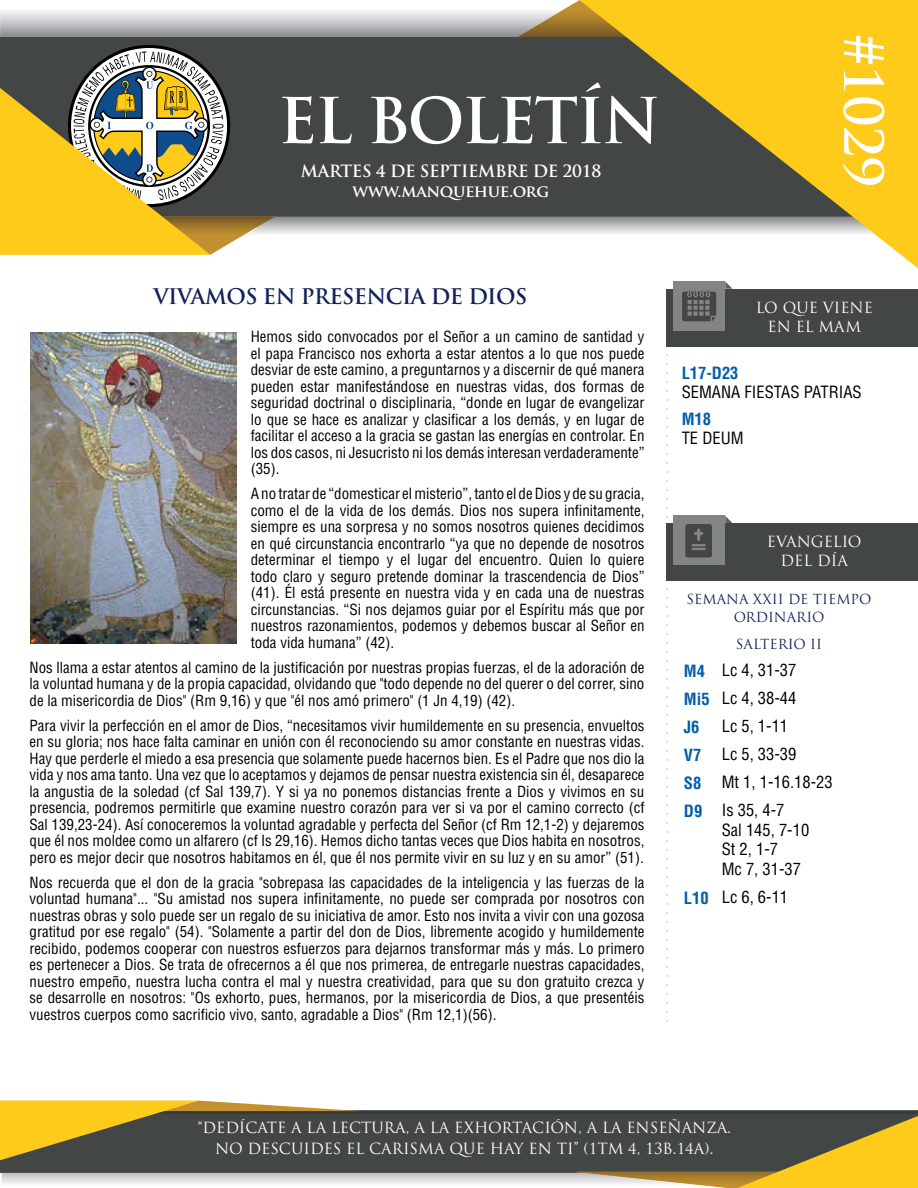
<style>
.page{position:relative;width:918px;height:1188px;background:#fff}
.page>*{position:absolute;margin:0;border:0;box-sizing:border-box;transform-origin:0 0}
.t1{font:700 61.5px "Trajan Pro";letter-spacing:-.03em;color:#fff}
.t2{font:700 52.5px "Trajan Pro";color:#fff}
.t3{font:700 21px "Trajan Pro";letter-spacing:-.025em;color:#112256}
.t4{font:condensed 16.5px/28px "Helvetica LT Std";color:#000}
.t5{font:700 16.5px/20px "Trajan Pro";letter-spacing:-.02em;color:#fff;text-align:center}
.t6{font:700 condensed 16.5px/28px "Helvetica LT Std";color:#005daa}
.t7{font:condensed 15px/16.5px "Helvetica LT Std";color:#000;text-align:justify}
.t8{font:15px/21px "Trajan Pro";color:#fff;text-align:center}
.t9{font:13.5px/18px "Trajan Pro";color:#112256;text-align:center}
</style>
<div class="page">
<svg style="left:666px;top:354px;width:2px;height:668px"></svg>
<svg style="left:0;top:1101px;width:918px;height:87px;background:#847d5e"></svg>
<div style="left:0;top:37px;width:916px;height:180px;background:#424645"></div>
<svg style="left:0;top:0;width:579px;height:37px"></svg>
<svg style="left:579px;top:0;width:339px;height:268px;fill:#ffcb1b"></svg>
<svg style="left:0;top:45px;width:906px;height:210px"></svg>
<div style="left:666px;top:289px;width:252px;height:57px;background:#424645"></div>
<div style="left:673px;top:281px;width:52px;height:50px;background:#828486"></div>
<svg style="left:682px;top:290px;width:34px;height:31px"></svg>
<svg style="left:725px;top:281px;width:8px;height:8px"></svg>
<div style="left:666px;top:523px;width:252px;height:58px;background:#424645"></div>
<div style="left:673px;top:516px;width:52px;height:49px;background:#828486"></div>
<svg style="left:725px;top:516px;width:8px;height:7px"></svg>
<svg style="left:685px;top:524px;width:27px;height:34px"></svg>
<img style="left:30px;top:333px;width:207px;height:310px">
<h1 class="t1" style="left:278px;top:82px;width:384px">EL BOLETÍN</h1>
<p class="t5" style="left:301px;top:162px;width:302px">MARTES 4 DE SEPTIEMBRE DE 2018 www.manquehue.org</p>
<h2 class="t2" style="left:896px;top:34px;width:155px;rotate:90deg">#1029</h2>
<h3 class="t3" style="left:154px;top:283px;width:375px">VIVAMOS EN PRESENCIA DE DIOS</h3>
<p class="t7" style="left:251px;top:328px;width:395px">Hemos sido convocados por el Señor a un camino de santidad y el papa Francisco nos exhorta a estar atentos a lo que nos puede desviar de este camino, a preguntarnos y a discernir de qué manera pueden estar manifestándose en nuestras vidas, dos formas de seguridad doctrinal o disciplinaria, “donde en lugar de evangelizar lo que se hace es analizar y clasificar a los demás, y en lugar de facilitar el acceso a la gracia se gastan las energías en controlar. En los dos casos, ni Jesucristo ni los demás interesan verdaderamente” (35).</p>
<p class="t7" style="left:251px;top:485px;width:395px">A no tratar de “domesticar el misterio”, tanto el de Dios y de su gracia, como el de la vida de los demás. Dios nos supera infinitamente, siempre es una sorpresa y no somos nosotros quienes decidimos en qué circunstancia encontrarlo “ya que no depende de nosotros determinar el tiempo y el lugar del encuentro. Quien lo quiere todo claro y seguro pretende dominar la trascendencia de Dios” (41). Él está presente en nuestra vida y en cada una de nuestras circunstancias. “Si nos dejamos guiar por el Espíritu más que por nuestros razonamientos, podemos y debemos buscar al Señor en toda vida humana” (42).</p>
<p class="t7" style="left:30px;top:659px;width:616px">Nos llama a estar atentos al camino de la justificación por nuestras propias fuerzas, el de la adoración de la voluntad humana y de la propia capacidad, olvidando que "todo depende no del querer o del correr, sino de la misericordia de Dios" (Rm 9,16) y que "él nos amó primero" (1 Jn 4,19) (42).</p>
<p class="t7" style="left:30px;top:717px;width:617px">Para vivir la perfección en el amor de Dios, “necesitamos vivir humildemente en su presencia, envueltos en su gloria; nos hace falta caminar en unión con él reconociendo su amor constante en nuestras vidas.<br>Hay que perderle el miedo a esa presencia que solamente puede hacernos bien. Es el Padre que nos dio la vida y nos ama tanto. Una vez que lo aceptamos y dejamos de pensar nuestra existencia sin él, desaparece la angustia de la soledad (cf Sal 139,7). Y si ya no ponemos distancias frente a Dios y vivimos en su presencia, podremos permitirle que examine nuestro corazón para ver si va por el camino correcto (cf Sal 139,23-24). Así conoceremos la voluntad agradable y perfecta del Señor (cf Rm 12,1-2) y dejaremos que él nos moldee como un alfarero (cf Is 29,16). Hemos dicho tantas veces que Dios habita en nosotros, pero es mejor decir que nosotros habitamos en él, que él nos permite vivir en su luz y en su amor” (51).</p>
<p class="t7" style="left:30px;top:874px;width:617px">Nos recuerda que el don de la gracia "sobrepasa las capacidades de la inteligencia y las fuerzas de la voluntad humana"... "Su amistad nos supera infinitamente, no puede ser comprada por nosotros con nuestras obras y solo puede ser un regalo de su iniciativa de amor. Esto nos invita a vivir con una gozosa gratitud por ese regalo" (54). "Solamente a partir del don de Dios, libremente acogido y humildemente recibido, podemos cooperar con nuestros esfuerzos para dejarnos transformar más y más. Lo primero es pertenecer a Dios. Se trata de ofrecernos a él que nos primerea, de entregarle nuestras capacidades, nuestro empeño, nuestra lucha contra el mal y nuestra creatividad, para que su don gratuito crezca y se desarrolle en nosotros: "Os exhorto, pues, hermanos, por la misericordia de Dios, a que presentéis vuestros cuerpos como sacrificio vivo, santo, agradable a Dios" (Rm 12,1)(56).</p>
<p class="t8" style="left:756px;top:299px;width:119px;line-height:18.5px">LO QUE VIENE<br>EN EL MAM</p>
<p class="t6" style="left:682px;top:359px;width:58px">L17-D23</p>
<p class="t4" style="left:682px;top:377px;width:182px">SEMANA FIESTAS PATRIAS</p>
<p class="t6" style="left:682px;top:405px;width:31px">M18</p>
<p class="t4" style="left:682px;top:423px;width:63px">TE DEUM</p>
<p class="t8" style="left:767px;top:532px;width:96px;line-height:19.5px">EVANGELIO<br>DEL DÍA</p>
<p class="t9" style="left:686px;top:590px;width:187px">SEMANA XXII DE TIEMPO<br>ORDINARIO</p>
<p class="t9" style="left:736px;top:635px;width:88px">SALTERIO II</p>
<p class="t6" style="left:684px;top:657px;width:27px">M4<br>Mi5<br>J6<br>V7<br>S8<br>D9</p>
<p class="t6" style="left:684px;top:884px;width:26px">L10</p>
<p class="t4" style="left:722px;top:656px;width:112px">Lc 4, 31-37<br>Lc 4, 38-44<br>Lc 5, 1-11<br>Lc 5, 33-39<br>Mt 1, 1-16.18-23<br>Is 35, 4-7</p>
<p class="t4" style="left:722px;top:820px;width:89px;line-height:19.5px">Sal 145, 7-10<br>St 2, 1-7<br>Mc 7, 31-37</p>
<p class="t4" style="left:722px;top:883px;width:68px">Lc 6, 6-11</p>
<p class="t8" style="left:198px;top:1117px;width:535px">“DEDÍCATE A LA LECTURA, A LA EXHORTACIÓN, A LA ENSEÑANZA.<br>NO DESCUIDES EL CARISMA QUE HAY EN TI” (1TM 4, 13B.14A).</p>
</div>
